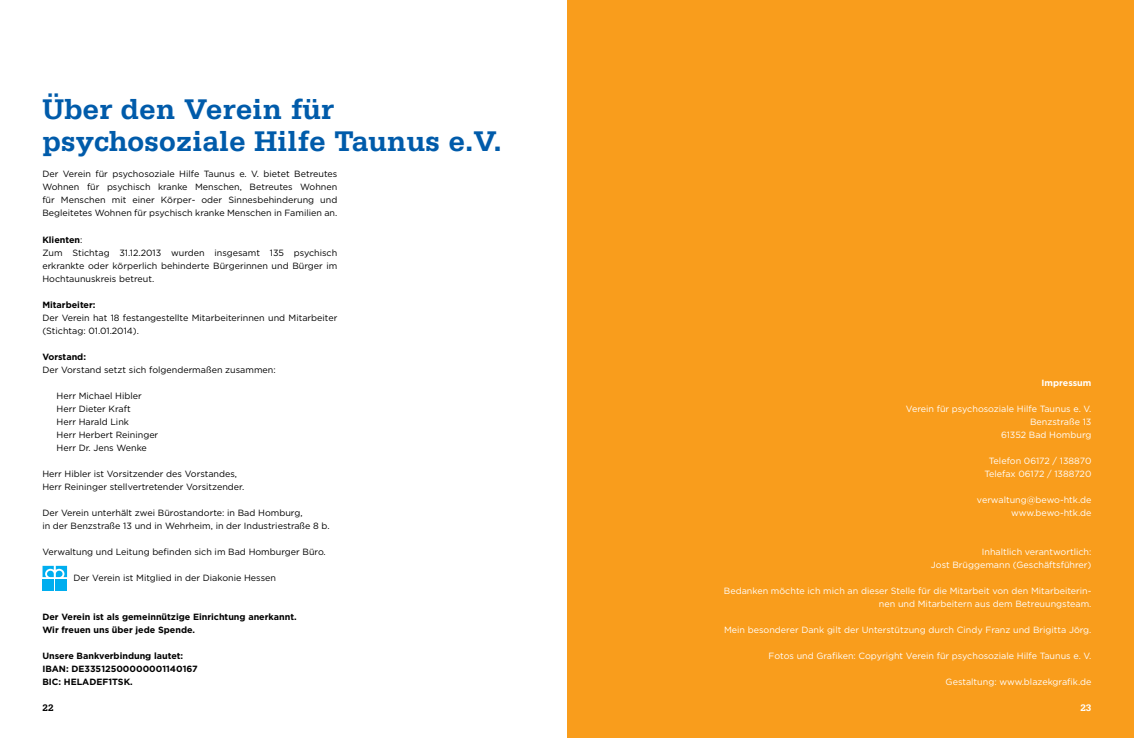
<style>
.page{position:relative;width:1134px;height:738px;background:#fff}
.page>*{position:absolute;margin:0;border:0;box-sizing:border-box;transform-origin:0 0}
.t1{font:700 30px/32px "Serifa Std";color:#005baa}
.t2{font:700 10px "Serifa Std";color:#000}
.t3{font:700 10px "Serifa Std";color:#fff}
.t4{font:9px/13px "Gotham";color:#000}
.t5{font:9px/13px "Gotham";color:#fff;text-align:right}
.t6{font:700 9px/13px "Gotham";color:#000}
.t7{font:700 9px "Gotham";color:#fff}
.s1{font-weight:700}
</style>
<div class="page">
<div style="left:568px;top:0;width:566px;height:737px;background:#f99d1c"></div>
<svg style="left:43px;top:565px;width:24px;height:11px"></svg>
<div style="left:43px;top:578px;width:11px;height:12px;background:#00aeef"></div>
<div style="left:56px;top:578px;width:11px;height:12px;background:#00aeef"></div>
<h1 class="t1" style="left:42px;top:93px;width:461px">Über den Verein für psychosoziale Hilfe Taunus e.V.</h1>
<p class="t4" style="left:42px;top:167px;width:297px;text-align:justify">Der Verein für psychosoziale Hilfe Taunus e. V. bietet Betreutes Wohnen für psychisch kranke Menschen, Betreutes Wohnen für Menschen mit einer Körper- oder Sinnesbehinderung und Begleitetes Wohnen für psychisch kranke Menschen in Familien an.</p>
<p class="t4" style="left:42px;top:232px;width:296px"><span class="s1">Klienten</span>:<br>Zum Stichtag 31.12.2013 wurden insgesamt 135 psychisch erkrankte oder körperlich behinderte Bürgerinnen und Bürger im Hochtaunuskreis betreut.</p>
<p class="t6" style="left:42px;top:297px;width:55px">Mitarbeiter:</p>
<p class="t4" style="left:42px;top:310px;width:296px">Der Verein hat 18 festangestellte Mitarbeiterinnen und Mitarbeiter (Stichtag: 01.01.2014).</p>
<p class="t6" style="left:42px;top:349px;width:45px">Vorstand:</p>
<p class="t4" style="left:42px;top:362px;width:235px">Der Vorstand setzt sich folgendermaßen zusammen:</p>
<p class="t4" style="left:57px;top:388px;width:103px">Herr Michael Hibler<br>Herr Dieter Kraft<br>Herr Harald Link<br>Herr Herbert Reininger<br>Herr Dr. Jens Wenke</p>
<p class="t4" style="left:42px;top:466px;width:203px">Herr Hibler ist Vorsitzender des Vorstandes,<br>Herr Reininger stellvertretender Vorsitzender.</p>
<p class="t4" style="left:42px;top:505px;width:289px">Der Verein unterhält zwei Bürostandorte: in Bad Homburg,<br>in der Benzstraße 13 und in Wehrheim, in der Industriestraße 8 b.</p>
<p class="t4" style="left:42px;top:544px;width:285px">Verwaltung und Leitung befinden sich im Bad Homburger Büro.</p>
<p class="t4" style="left:74px;top:570px;width:204px">Der Verein ist Mitglied in der Diakonie Hessen</p>
<p class="t6" style="left:42px;top:609px;width:256px">Der Verein ist als gemeinnützige Einrichtung anerkannt.<br>Wir freuen uns über jede Spende.</p>
<p class="t6" style="left:42px;top:648px;width:157px">Unsere Bankverbindung lautet:<br>IBAN: DE33512500000001140167<br>BIC: HELADEF1TSK.</p>
<p class="t7" style="left:1041px;top:377px;width:51px">Impressum</p>
<p class="t5" style="left:906px;top:401px;width:187px">Verein für psychosoziale Hilfe Taunus e. V.<br>Benzstraße 13<br>61352 Bad Homburg</p>
<p class="t5" style="left:984px;top:453px;width:108px;text-align:center">Telefon 06172 / 138870<br>Telefax 06172 / 1388720</p>
<p class="t5" style="left:977px;top:492px;width:116px">verwaltung@bewo-htk.de www.bewo-htk.de</p>
<p class="t5" style="left:931px;top:544px;width:162px">Inhaltlich verantwortlich:<br>Jost Brüggemann (Geschäftsführer)</p>
<p class="t5" style="left:724px;top:583px;width:369px">Bedanken möchte ich mich an dieser Stelle für die Mitarbeit von den Mitarbeiterin&shy;nen und Mitarbeitern aus dem Betreuungsteam.</p>
<p class="t5" style="left:724px;top:622px;width:369px">Mein besonderer Dank gilt der Unterstützung durch Cindy Franz und Brigitta Jörg.</p>
<p class="t5" style="left:769px;top:648px;width:324px">Fotos und Grafiken: Copyright Verein für psychosoziale Hilfe Taunus e. V.</p>
<p class="t5" style="left:946px;top:674px;width:147px">Gestaltung: www.blazekgrafik.de</p>
<p class="t2" style="left:43px;top:701px;width:13px">22</p>
<p class="t3" style="left:1080px;top:701px;width:13px">23</p>
</div>
